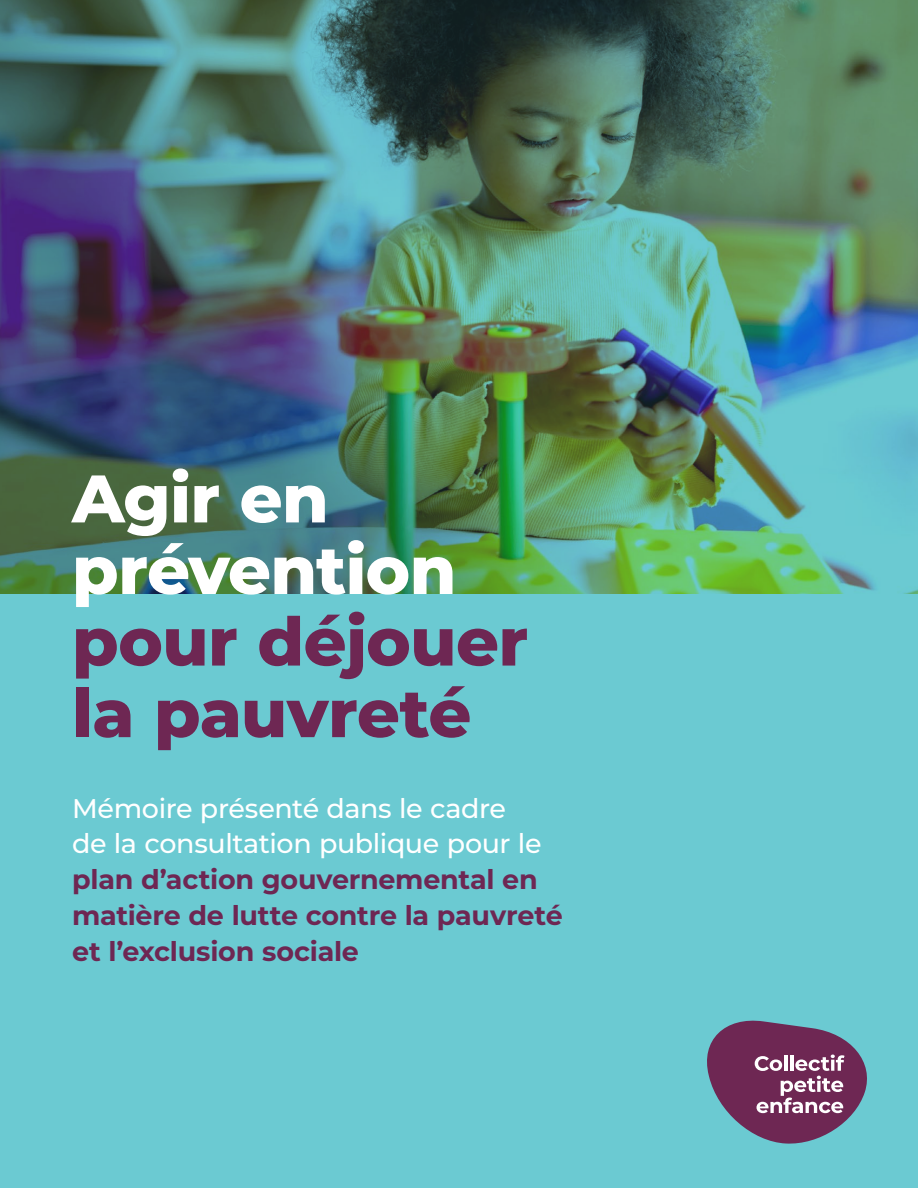
<style>
.page{position:relative;width:918px;height:1188px;background:#fff}
.page>*{position:absolute;margin:0;border:0;box-sizing:border-box;transform-origin:0 0}
.t1{font:800 67.05px/71.6px "Montserrat";letter-spacing:-.01em;color:#6e2753}
.t2{font:800 67.05px/71.6px "Montserrat";letter-spacing:-.01em;color:#fff}
.t3{font:700 27px/36px "Montserrat";letter-spacing:-.01em;color:#6e2753}
.t4{font:500 27px/36px "Montserrat";letter-spacing:-.015em;color:#fff}
</style>
<div class="page">
<img style="left:0;top:0;width:918px;height:594px">
<div style="left:0;top:594px;width:918px;height:594px;background:#6bcad2"></div>
<svg style="left:707px;top:1020px;width:160px;height:124px"></svg>
<h1 class="t2" style="left:72px;top:459px;width:386px">Agir en prévention</h1>
<h1 class="t1" style="left:72px;top:602px;width:458px">pour déjouer la pauvreté</h1>
<p class="t4" style="left:72px;top:789px;width:471px">Mémoire présenté dans le cadre de la consultation publique pour le</p>
<p class="t3" style="left:72px;top:861px;width:492px">plan d’action gouvernemental en matière de lutte contre la pauvreté et l’exclusion sociale</p>
</div>
